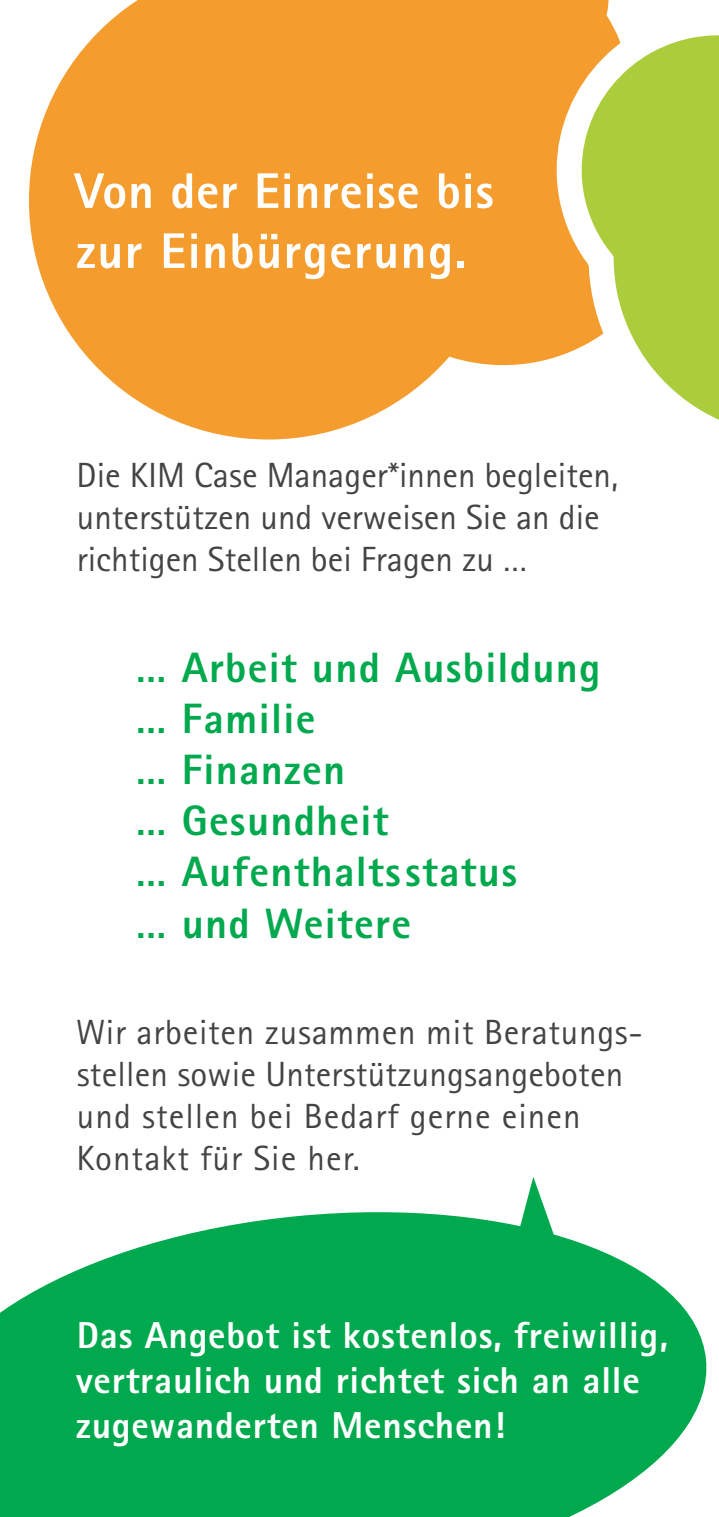
<style>
.page{position:relative;width:719px;height:1517px;background:#fff}
.page>*{position:absolute;margin:0;border:0;box-sizing:border-box;transform-origin:0 0}
.t1{font:800 50px/60px "Rotis Sans Serif Std";letter-spacing:.02em;color:#fff}
.t2{font:800 42.5px/51px "Rotis Sans Serif Std";letter-spacing:.03em;color:#00a94e}
.t3{font:800 37.5px/45px "Rotis Sans Serif Std";letter-spacing:.02em;color:#fff}
.t4{font:35px/42px "Rotis Sans Serif Std";letter-spacing:.005em;color:#424446}
</style>
<div class="page">
<svg style="left:29px;top:0;width:526px;height:439px;background:#f5aa4a"></svg>
<svg style="left:555px;top:0;width:163px;height:420px"></svg>
<svg style="left:0;top:1212px;width:707px;height:305px;background:#21b465"></svg>
<svg style="left:511px;top:1177px;width:50px;height:80px"></svg>
<h1 class="t1" style="left:75px;top:160px;width:420px">Von der Einreise bis zur Einbürgerung.</h1>
<p class="t4" style="left:77px;top:454px;width:543px">Die KIM Case Manager*innen begleiten, unterstützen und verweisen Sie an die richtigen Stellen bei Fragen zu …</p>
<p class="t2" style="left:136px;top:642px;width:466px">… Arbeit und Ausbildung … Familie<br>… Finanzen<br>… Gesundheit<br>… Aufenthalts status<br>… und Weitere</p>
<p class="t4" style="left:76px;top:1010px;width:568px">Wir arbeiten zusammen mit Beratungs&shy;stellen sowie Unterstützungsangeboten und stellen bei Bedarf gerne einen Kontakt für Sie her.</p>
<p class="t3" style="left:76px;top:1312px;width:593px">Das Angebot ist kostenlos, freiwillig, vertraulich und richtet sich an alle zugewanderten Menschen!</p>
</div>
